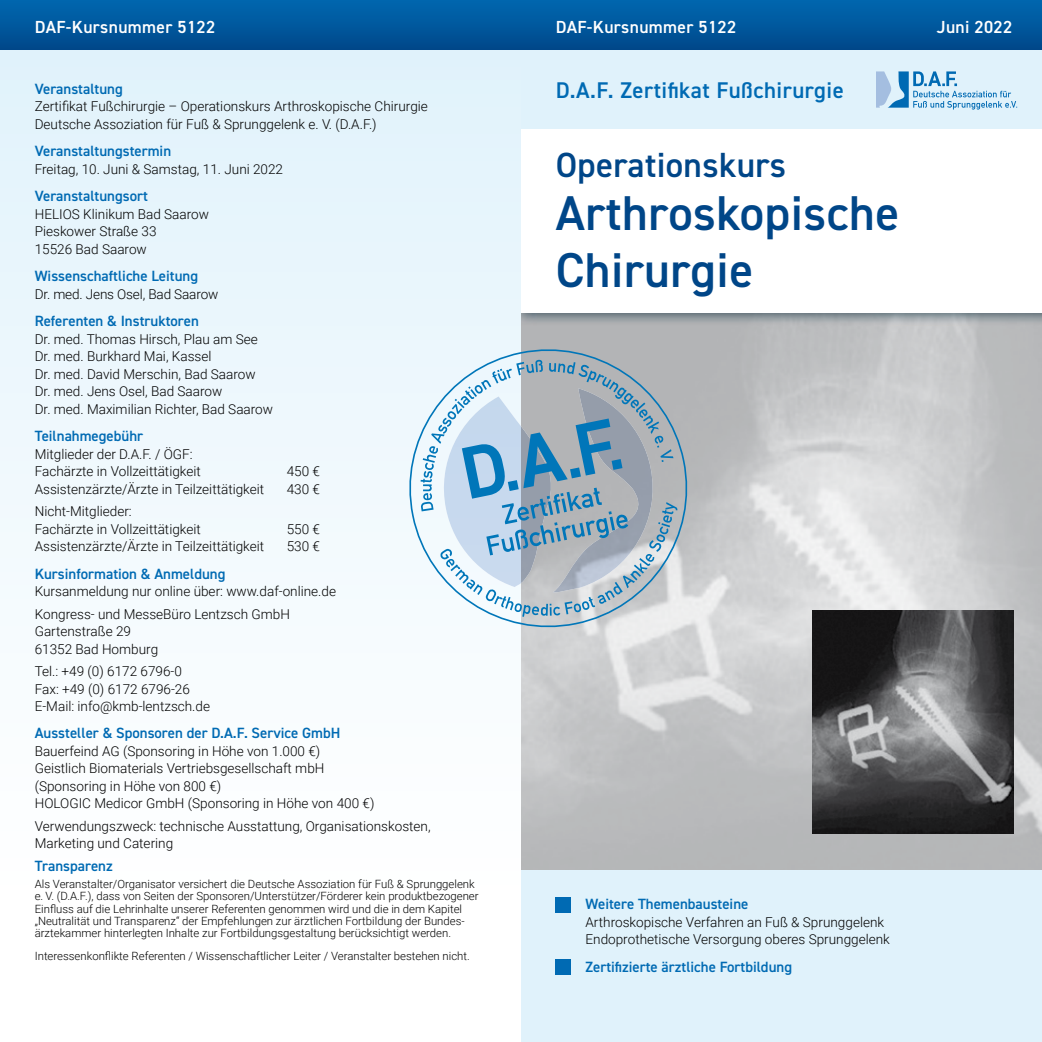
<style>
.page{position:relative;width:1042px;height:1042px;background:#fff}
.page>*{position:absolute;margin:0;border:0;box-sizing:border-box;transform-origin:0 0}
.t1{font:600 49px/57.4px "DIN2014";letter-spacing:.01em;color:#004688}
.t2{font:600 35px "DIN2014";letter-spacing:.01em;color:#004688}
.t3{font:600 22.75px "DIN2014";letter-spacing:.02em;color:#006ab3}
.t4{font:600 17.5px "DIN2014";letter-spacing:.02em;color:#fff}
.t5{font:600 14.88px "DIN2014";color:#006ab3}
.t6{font:300 13.65px/17.5px "Roboto";color:#000}
.t7{font:300 11.38px/12.2px "Roboto";color:#000}
</style>
<div class="page">
<img style="left:521px;top:313px;width:521px;height:557px">
<img style="left:813px;top:610px;width:201px;height:224px">
<div style="left:521px;top:50px;width:521px;height:79px;background:#e0f2fb"></div>
<div style="left:521px;top:870px;width:521px;height:172px;background:#e0f2fb"></div>
<svg style="left:876px;top:71px;width:141px;height:39px"></svg>
<div style="left:556px;top:897px;width:15px;height:16px;background:#006ab3"></div>
<div style="left:556px;top:959px;width:15px;height:15px;background:#006ab3"></div>
<div style="left:507px;top:0;width:535px;height:50px;background:linear-gradient(to bottom,#0068b0,#00488b)"></div>
<svg style="left:0;top:50px;width:521px;height:549px"></svg>
<div style="left:0;top:0;width:521px;height:50px;background:linear-gradient(to bottom,#0068b0,#00488b)"></div>
<svg style="left:397px;top:337px;width:303px;height:303px"></svg>
<svg style="left:421px;top:360px;width:256px;height:257px;background:#adc3d2"></svg>
<p class="t4" style="left:35px;top:15px;width:182px">DAF-Kursnummer 5122</p>
<p class="t5" style="left:35px;top:79px;width:90px">Veranstaltung</p>
<p class="t6" style="left:35px;top:97px;width:395px">Zertifikat Fußchirurgie – Operationskurs Arthroskopische Chirurgie<br>Deutsche Assoziation für Fuß &amp; Sprunggelenk e. V. (D.A.F.)</p>
<p class="t5" style="left:35px;top:141px;width:138px">Veranstaltungstermin</p>
<p class="t6" style="left:35px;top:160px;width:250px">Freitag, 10. Juni &amp; Samstag, 11. Juni 2022</p>
<p class="t5" style="left:35px;top:186px;width:115px">Veranstaltungsort</p>
<p class="t6" style="left:35px;top:205px;width:176px">HELIOS Klinikum Bad Saarow<br>Pieskower Straße 33<br>15526 Bad Saarow</p>
<p class="t5" style="left:35px;top:266px;width:165px">Wissenschaftliche Leitung</p>
<p class="t6" style="left:35px;top:285px;width:185px">Dr. med. Jens Osel, Bad Saarow</p>
<p class="t5" style="left:35px;top:311px;width:166px">Referenten &amp; Instruktoren</p>
<p class="t6" style="left:35px;top:330px;width:240px">Dr. med. Thomas Hirsch, Plau am See Dr. med. Burkhard Mai, Kassel<br>Dr. med. David Merschin, Bad Saarow Dr. med. Jens Osel, Bad Saarow<br>Dr. med. Maximilian Richter, Bad Saarow</p>
<p class="t5" style="left:35px;top:426px;width:110px">Teilnahmegebühr</p>
<p class="t6" style="left:35px;top:444px;width:168px">Mitglieder der D.A.F. / ÖGF:<br>Fachärzte in Vollzeittätigkeit</p>
<p class="t6" style="left:287px;top:462px;width:35px">450 €</p>
<p class="t6" style="left:35px;top:479px;width:231px">Assistenzärzte/Ärzte in Teilzeittätigkeit</p>
<p class="t6" style="left:287px;top:479px;width:35px">430 €</p>
<p class="t6" style="left:35px;top:502px;width:168px">Nicht-Mitglieder:<br>Fachärzte in Vollzeittätigkeit</p>
<p class="t6" style="left:287px;top:519px;width:35px">550 €</p>
<p class="t6" style="left:35px;top:537px;width:231px">Assistenzärzte/Ärzte in Teilzeittätigkeit</p>
<p class="t6" style="left:287px;top:537px;width:35px">530 €</p>
<p class="t5" style="left:35px;top:563px;width:192px">Kursinformation &amp; Anmeldung</p>
<p class="t6" style="left:35px;top:579px;width:303px;line-height:22.4px">Kursanmeldung nur online über: www.daf-online.de<br>Kongress- und MesseBüro Lentzsch GmbH</p>
<p class="t6" style="left:35px;top:622px;width:125px">Gartenstraße 29<br>61352 Bad Homburg</p>
<p class="t6" style="left:35px;top:662px;width:177px">Tel.: +49 (0) 6172 6796-0<br>Fax: +49 (0) 6172 6796-26<br>E-Mail: info@kmb-lentzsch.de</p>
<p class="t5" style="left:35px;top:723px;width:307px">Aussteller &amp; Sponsoren der D.A.F. Service GmbH</p>
<p class="t6" style="left:35px;top:742px;width:341px">Bauerfeind AG (Sponsoring in Höhe von 1.000 €)<br>Geistlich Biomaterials Vertriebsgesellschaft mbH (Sponsoring in Höhe von 800 €)<br>HOLOGIC Medicor GmbH (Sponsoring in Höhe von 400 €)</p>
<p class="t6" style="left:35px;top:817px;width:397px">Verwendungszweck: technische Ausstattung, Organisationskosten,<br>Marketing und Catering</p>
<p class="t5" style="left:35px;top:856px;width:80px">Transparenz</p>
<p class="t7" style="left:35px;top:877px;width:445px">Als Veranstalter/Organisator versichert die Deutsche Assoziation für Fuß &amp; Sprunggelenk e. V. (D.A.F.), dass von Seiten der Sponsoren/Unterstützer/Förderer kein produktbezogener Einfluss auf die Lehrinhalte unserer Referenten genommen wird und die in dem Kapitel „Neutralität und Transparenz“ der Empfehlungen zur ärztlichen Fortbildung der Bundes&shy;ärztekammer hinterlegten Inhalte zur Fortbildungsgestaltung berücksichtigt werden.</p>
<p class="t7" style="left:35px;top:949px;width:437px">Interessenkonflikte Referenten / Wissenschaftlicher Leiter / Veranstalter bestehen nicht.</p>
<p class="t4" style="left:556px;top:15px;width:182px">DAF-Kursnummer 5122</p>
<p class="t4" style="left:937px;top:15px;width:77px">Juni 2022</p>
<h3 class="t3" style="left:556px;top:75px;width:290px">D.A.F. Zertifikat Fußchirurgie</h3>
<h2 class="t2" style="left:556px;top:141px;width:232px">Operationskurs</h2>
<h1 class="t1" style="left:556px;top:183px;width:345px">Arthroskopische<br>Chirurgie</h1>
<p class="t5" style="left:585px;top:894px;width:164px">Weitere Themenbausteine</p>
<p class="t6" style="left:585px;top:912px;width:306px">Arthroskopische Verfahren an Fuß &amp; Sprunggelenk<br>Endoprothetische Versorgung oberes Sprunggelenk</p>
<p class="t5" style="left:585px;top:956px;width:208px">Zertifizierte ärztliche Fortbildung</p>
</div>
